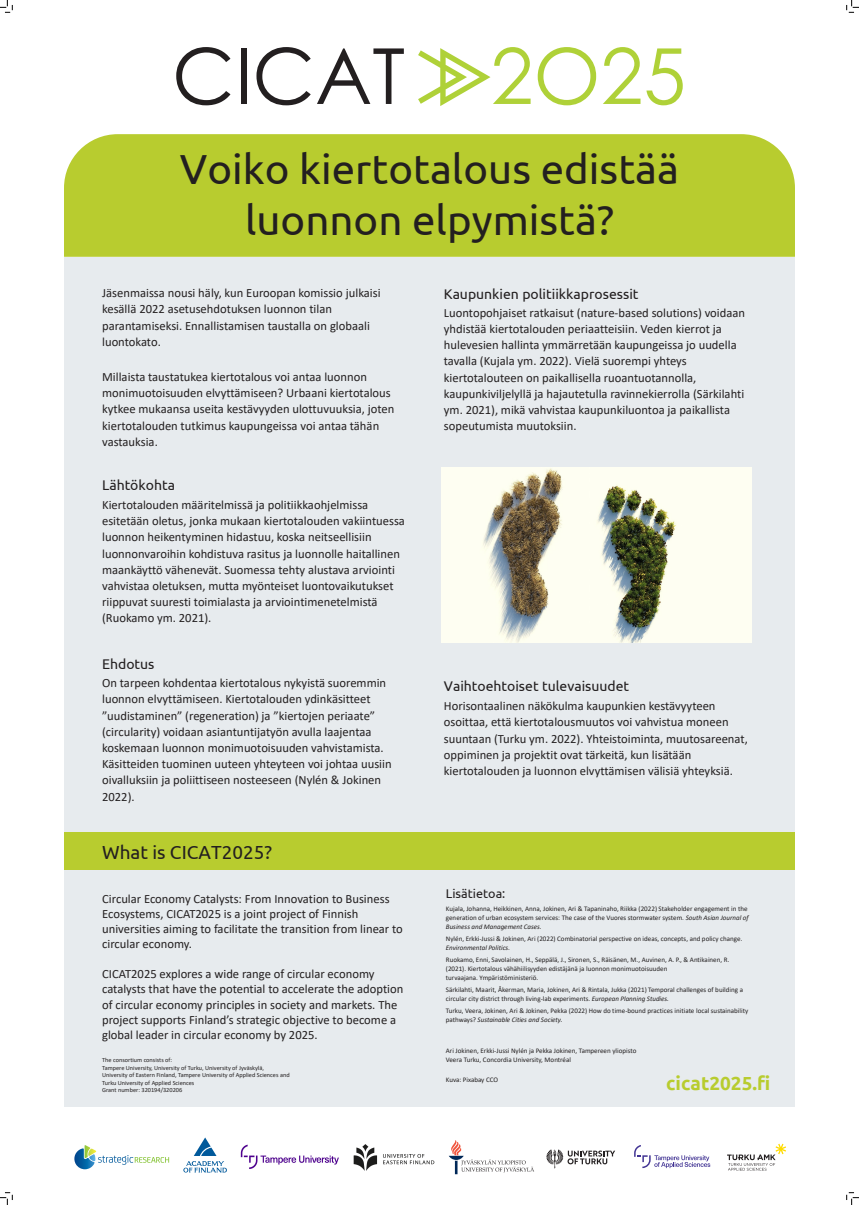
<style>
.page{position:relative;width:859px;height:1205px;background:#fff}
.page>*{position:absolute;margin:0;border:0;box-sizing:border-box;transform-origin:0 0}
.t1{font:42px/50.4px "Ubuntu";color:#231f20;text-align:center}
.t2{font:18.9px "Ubuntu";color:#231f20}
.t3{font:700 18.9px "Ubuntu";color:#b8cc2f}
.t4{font:14px "Ubuntu";color:#231f20}
.t5{font:12.6px/16.2px "Calibri";color:#231f20}
.t6{font:12.6px "Ubuntu";color:#231f20}
.t7{font:7px/9px "Calibri";color:#231f20}
.t8{font:6.3px/7.6px "Calibri";color:#231f20}
.s1{font-style:italic}
</style>
<div class="page">
<svg style="left:176px;top:47px;width:54px;height:58px"></svg>
<div style="left:241px;top:48px;width:5px;height:56px;background:#231f20"></div>
<svg style="left:256px;top:47px;width:55px;height:58px"></svg>
<svg style="left:317px;top:48px;width:87px;height:56px"></svg>
<svg style="left:538px;top:47px;width:58px;height:58px"></svg>
<svg style="left:603px;top:47px;width:80px;height:58px"></svg>
<svg style="left:418px;top:47px;width:113px;height:59px"></svg>
<svg style="left:546px;top:1149px;width:69px;height:19px"></svg>
<img style="left:353px;top:1144px;width:82px;height:26px">
<svg style="left:727px;top:1143px;width:59px;height:27px"></svg>
<svg style="left:634px;top:1145px;width:76px;height:22px"></svg>
<img style="left:240px;top:1144px;width:99px;height:25px">
<svg style="left:449px;top:1140px;width:85px;height:34px"></svg>
<svg style="left:74px;top:1145px;width:95px;height:24px"></svg>
<svg style="left:183px;top:1137px;width:44px;height:35px"></svg>
<div style="left:64px;top:134px;width:731px;height:123px;background:#b8cc2f"></div>
<div style="left:64px;top:257px;width:731px;height:575px;background:#e7ebee"></div>
<div style="left:64px;top:832px;width:731px;height:37px;background:#b8cc2f"></div>
<div style="left:64px;top:869px;width:731px;height:237px;background:#e7ebee"></div>
<img style="left:441px;top:467px;width:310px;height:175px">
<svg style="left:0;top:0;width:13px;height:13px"></svg>
<svg style="left:0;top:1192px;width:13px;height:12px"></svg>
<svg style="left:846px;top:0;width:13px;height:13px"></svg>
<svg style="left:846px;top:1192px;width:13px;height:12px"></svg>
<p class="t1" style="left:180px;top:143px;width:501px">Voiko kiertotalous edistää luonnon elpymistä?</p>
<p class="t5" style="left:102px;top:285px;width:280px">Jäsenmaissa nousi häly, kun Euroopan komissio julkaisi kesällä 2022 asetusehdotuksen luonnon tilan parantamiseksi. Ennallistamisen taustalla on globaali luontokato.</p>
<p class="t5" style="left:102px;top:368px;width:294px">Millaista taustatukea kiertotalous voi antaa luonnon monimuotoisuuden elvyttämiseen? Urbaani kiertotalous kytkee mukaansa useita kestävyyden ulottuvuuksia, joten kiertotalouden tutkimus kaupungeissa voi antaa tähän vastauksia.</p>
<p class="t4" style="left:444px;top:285px;width:196px">Kaupunkien politiikkaprosessit</p>
<p class="t5" style="left:444px;top:304px;width:303px">Luontopohjaiset ratkaisut (nature-based solutions) voidaan yhdistää kiertotalouden periaatteisiin. Veden kierrot ja hulevesien hallinta ymmärretään kaupungeissa jo uudella tavalla (Kujala ym. 2022). Vielä suorempi yhteys kiertotalouteen on paikallisella ruoantuotannolla, kaupunkiviljelyllä ja hajautetulla ravinnekierrolla (Särkilahti ym. 2021), mikä vahvistaa kaupunkiluontoa ja paikallista sopeutumista muutoksiin.</p>
<p class="t4" style="left:102px;top:476px;width:74px">Lähtökohta</p>
<p class="t5" style="left:102px;top:496px;width:304px">Kiertotalouden määritelmissä ja politiikkaohjelmissa esitetään oletus, jonka mukaan kiertotalouden vakiintuessa luonnon heikentyminen hidastuu, koska neitseellisiin luonnonvaroihin kohdistuva rasitus ja luonnolle haitallinen maankäyttö vähenevät. Suomessa tehty alustava arviointi vahvistaa oletuksen, mutta myönteiset luontovaikutukset riippuvat suuresti toimialasta ja arviointimenetelmistä (Ruokamo ym. 2021).</p>
<p class="t4" style="left:102px;top:656px;width:54px">Ehdotus</p>
<p class="t5" style="left:102px;top:674px;width:291px">On tarpeen kohdentaa kiertotalous nykyistä suoremmin luonnon elvyttämiseen. Kiertotalouden ydinkäsitteet ”uudistaminen” (regeneration) ja ”kiertojen periaate” (circularity) voidaan asiantuntijatyön avulla laajentaa koskemaan luonnon monimuotoisuuden vahvistamista.<br>Käsitteiden tuominen uuteen yhteyteen voi johtaa uusiin oivalluksiin ja poliittiseen nosteeseen (Nylén &amp; Jokinen 2022).</p>
<p class="t4" style="left:444px;top:677px;width:187px">Vaihtoehtoiset tulevaisuudet</p>
<p class="t5" style="left:444px;top:697px;width:305px">Horisontaalinen näkökulma kaupunkien kestävyyteen osoittaa, että kiertotalousmuutos voi vahvistua moneen suuntaan (Turku ym. 2022). Yhteistoiminta, muutosareenat, oppiminen ja projektit ovat tärkeitä, kun lisätään kiertotalouden ja luonnon elvyttämisen välisiä yhteyksiä.</p>
<p class="t2" style="left:102px;top:840px;width:171px">What is CICAT2025?</p>
<p class="t5" style="left:102px;top:890px;width:302px;line-height:15.1px">Circular Economy Catalysts: From Innovation to Business Ecosystems, CICAT2025 is a joint project of Finnish universities aiming to facilitate the transition from linear to circular economy.</p>
<p class="t5" style="left:102px;top:966px;width:303px;line-height:15.1px">CICAT2025 explores a wide range of circular economy catalysts that have the potential to accelerate the adoption of circular economy principles in society and markets. The project supports Finland’s strategic objective to become a global leader in circular economy by 2025.</p>
<p class="t8" style="left:102px;top:1055px;width:189px">The consortium consists of:<br>Tampere University, University of Turku, University of Jyväskylä, University of Eastern Finland, Tampere University of Applied Sciences and Turku University of Applied Sciences<br>Grant number: 320194/320206</p>
<p class="t6" style="left:446px;top:885px;width:61px">Lisätietoa:</p>
<p class="t7" style="left:446px;top:904px;width:304px">Kujala, Johanna, Heikkinen, Anna, Jokinen, Ari &amp; Tapaninaho, Riikka (2022) Stakeholder engagement in the generation of urban ecosystem services: The case of the Vuores stormwater system. <span class="s1">South Asian Journal of<br>Business and Management Cases</span>.</p>
<p class="t7" style="left:446px;top:934px;width:298px">Nylén, Erkki-Jussi &amp; Jokinen, Ari (2022) Combinatorial perspective on ideas, concepts, and policy change.<br><span class="s1">Environmental Politics</span>.</p>
<p class="t7" style="left:446px;top:954px;width:285px">Ruokamo, Enni, Savolainen, H., Seppälä, J., Sironen, S., Räisänen, M., Auvinen, A. P., &amp; Antikainen, R. (2021). Kiertotalous vähähiilisyyden edistäjänä ja luonnon monimuotoisuuden<br>turvaajana. Ympäristöministeriö.</p>
<p class="t7" style="left:446px;top:984px;width:299px">Särkilahti, Maarit, Åkerman, Maria, Jokinen, Ari &amp; Rintala, Jukka (2021) Temporal challenges of building a circular city district through living-lab experiments. <span class="s1">European Planning Studies.</span></p>
<p class="t7" style="left:446px;top:1005px;width:304px">Turku, Veera, Jokinen, Ari &amp; Jokinen, Pekka (2022) How do time-bound practices initiate local sustainability pathways? <span class="s1">Sustainable Cities and Society.</span></p>
<p class="t7" style="left:446px;top:1046px;width:192px;line-height:8.4px">Ari Jokinen, Erkki-Jussi Nylén ja Pekka Jokinen, Tampereen yliopisto<br>Veera Turku, Concordia University, Montréal</p>
<p class="t7" style="left:446px;top:1074px;width:54px">Kuva: Pixabay CCO</p>
<p class="t3" style="left:666px;top:1071px;width:106px">cicat2025.fi</p>
</div>
